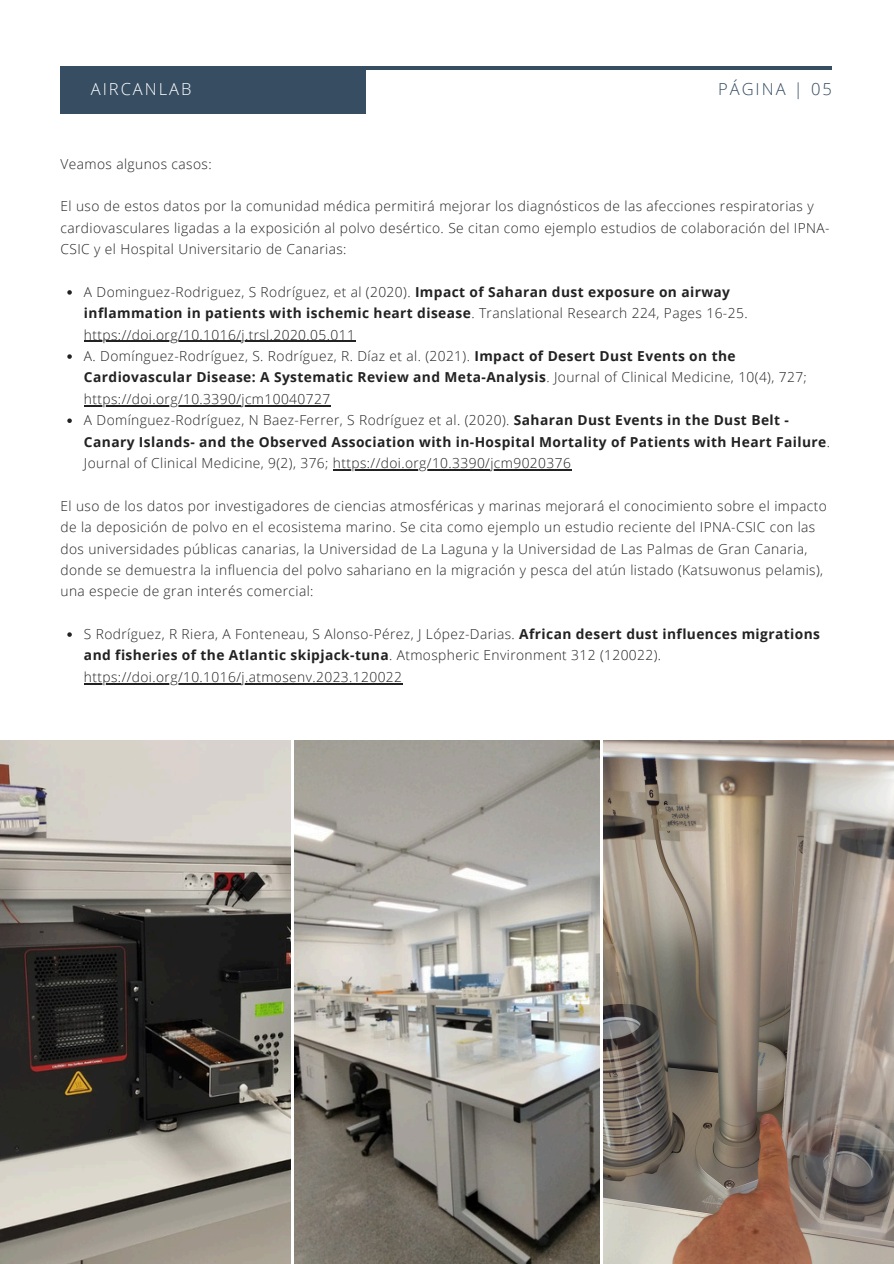
<style>
.page{position:relative;width:894px;height:1264px;background:#fff}
.page>*{position:absolute;margin:0;border:0;box-sizing:border-box;transform-origin:0 0}
.t1{font:300 16.5px "Open Sans";letter-spacing:.12em;color:#fff}
.t2{font:300 16.5px "Open Sans";letter-spacing:.12em;color:#364d62}
.t3{font:300 13.8px/21.3px "Open Sans";letter-spacing:.03em;color:#222}
.t4{font:700 13.8px/21.3px "Open Sans";letter-spacing:.03em;color:#222}
.s1{font-weight:300}
.s2{font-weight:700}
</style>
<div class="page">
<img style="left:0;top:741px;width:290px;height:522px">
<img style="left:295px;top:741px;width:304px;height:522px">
<img style="left:603px;top:741px;width:290px;height:522px">
<hr style="left:61px;top:66px;width:770px;height:4px;background:#364d62">
<div style="left:61px;top:66px;width:304px;height:47px;background:#364d62"></div>
<svg style="left:67px;top:290px;width:5px;height:5px"></svg>
<hr style="left:84px;top:341px;width:271px;height:1px;background:#222">
<svg style="left:67px;top:354px;width:5px;height:5px"></svg>
<hr style="left:84px;top:405px;width:246px;height:1px;background:#222">
<svg style="left:67px;top:418px;width:5px;height:5px"></svg>
<hr style="left:333px;top:469px;width:238px;height:1px;background:#222">
<svg style="left:67px;top:632px;width:5px;height:5px"></svg>
<hr style="left:84px;top:683px;width:318px;height:1px;background:#222">
<p class="t1" style="left:91px;top:78px;width:102px">AIRCANLAB</p>
<h1 class="t2" style="left:718px;top:78px;width:115px">PÁGINA | 05</h1>
<p class="t3" style="left:61px;top:153px;width:152px">Veamos algunos casos:</p>
<h1 class="t3" style="left:61px;top:195px;width:770px">El uso de estos datos por la comunidad médica permitirá mejorar los diagnósticos de las afecciones respiratorias y cardiovasculares ligadas a la exposición al polvo desértico. Se citan como ejemplo estudios de colaboración del IPNA-<br>CSIC y el Hospital Universitario de Canarias:</h1>
<p class="t4" style="left:84px;top:281px;width:665px"><span class="s1">A Dominguez-Rodriguez, S Rodríguez, et al (2020).</span> Impact of Saharan dust exposure on airway inflammation in patients with ischemic heart disease<span class="s1">. Translational Research 224, Pages 16-25.</span></p>
<p class="t3" style="left:84px;top:324px;width:724px">https://doi.org/10.1016/j.trsl.2020.05.011<br>A. Domínguez-Rodríguez, S. Rodríguez, R. Díaz et al. (2021). <span class="s2">Impact of Desert Dust Events on the<br>Cardiovascular Disease: A Systematic Review and Meta-Analysis</span>. Journal of Clinical Medicine, 10(4), 727;</p>
<p class="t4" style="left:84px;top:388px;width:747px"><span class="s1">https://doi.org/10.3390/jcm10040727<br>A Domínguez-Rodríguez, N Baez-Ferrer, S Rodríguez et al. (2020).</span> Saharan Dust Events in the Dust Belt -<br>Canary Islands- and the Observed Association with in-Hospital Mortality of Patients with Heart Failure<span class="s1">.</span></p>
<p class="t3" style="left:84px;top:452px;width:488px">Journal of Clinical Medicine, 9(2), 376; https://doi.org/10.3390/jcm9020376</p>
<p class="t3" style="left:61px;top:494px;width:767px">El uso de los datos por investigadores de ciencias atmosféricas y marinas mejorará el conocimiento sobre el impacto de la deposición de polvo en el ecosistema marino. Se cita como ejemplo un estudio reciente del IPNA-CSIC con las dos universidades públicas canarias, la Universidad de La Laguna y la Universidad de Las Palmas de Gran Canaria, donde se demuestra la influencia del polvo sahariano en la migración y pesca del atún listado (Katsuwonus pelamis),</p>
<p class="t3" style="left:61px;top:580px;width:254px">una especie de gran interés comercial:</p>
<p class="t3" style="left:84px;top:623px;width:737px">S Rodríguez, R Riera, A Fonteneau, S Alonso-Pérez, J López-Darias. <span class="s2">African desert dust influences migrations and fisheries of the Atlantic skipjack-tuna</span>. Atmospheric Environment 312 (120022).</p>
<p class="t3" style="left:84px;top:666px;width:319px">https://doi.org/10.1016/j.atmosenv.2023.120022</p>
</div>
